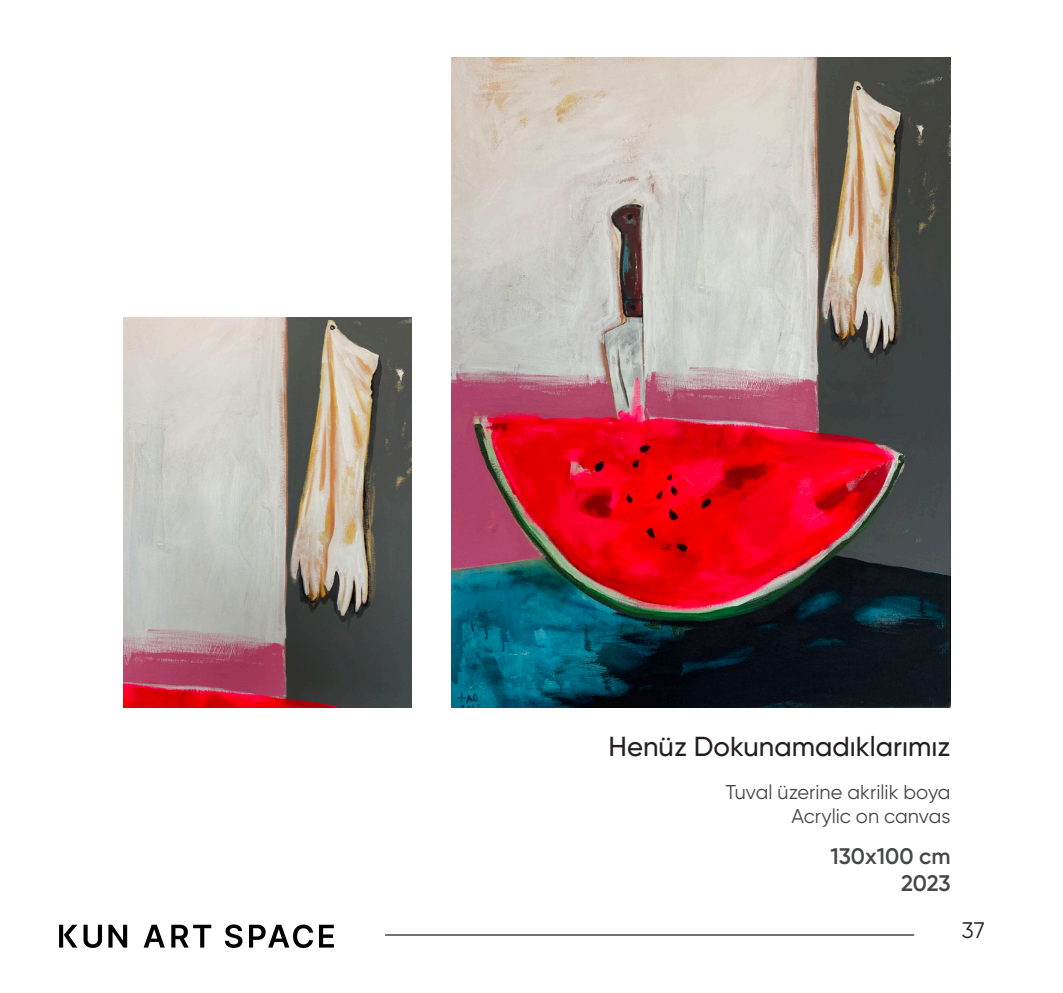
<style>
.page{position:relative;width:1063px;height:993px;background:#fff}
.page>*{position:absolute;margin:0;border:0;box-sizing:border-box;transform-origin:0 0}
.t1{font:500 27.5px "Gilroy";color:#231f20}
.t2{font:600 22.5px "Gilroy";color:#464748}
.t3{font:22.5px "Gilroy";color:#231f20}
.t4{font:20px "Gilroy";color:#464748}
</style>
<div class="page">
<svg style="left:84px;top:924px;width:18px;height:23px"></svg>
<svg style="left:108px;top:924px;width:19px;height:23px"></svg>
<svg style="left:144px;top:924px;width:21px;height:23px"></svg>
<svg style="left:171px;top:924px;width:40px;height:23px"></svg>
<svg style="left:225px;top:924px;width:17px;height:23px"></svg>
<svg style="left:249px;top:924px;width:64px;height:23px"></svg>
<svg style="left:319px;top:924px;width:15px;height:23px"></svg>
<svg style="left:59px;top:924px;width:18px;height:23px"></svg>
<hr style="left:385px;top:934px;width:529px;height:1px;background:#231f20">
<img style="left:451px;top:57px;width:500px;height:650px">
<img style="left:123px;top:318px;width:288px;height:389px">
<p class="t1" style="left:609px;top:728px;width:343px">Henüz Dokunamadıklarımız</p>
<p class="t4" style="left:726px;top:779px;width:226px">Tuval üzerine akrilik boya</p>
<p class="t4" style="left:792px;top:803px;width:160px">Acrylic on canvas</p>
<p class="t2" style="left:830px;top:841px;width:122px">130x100 cm</p>
<p class="t2" style="left:901px;top:868px;width:51px">2023</p>
<p class="t3" style="left:962px;top:916px;width:24px">37</p>
</div>
